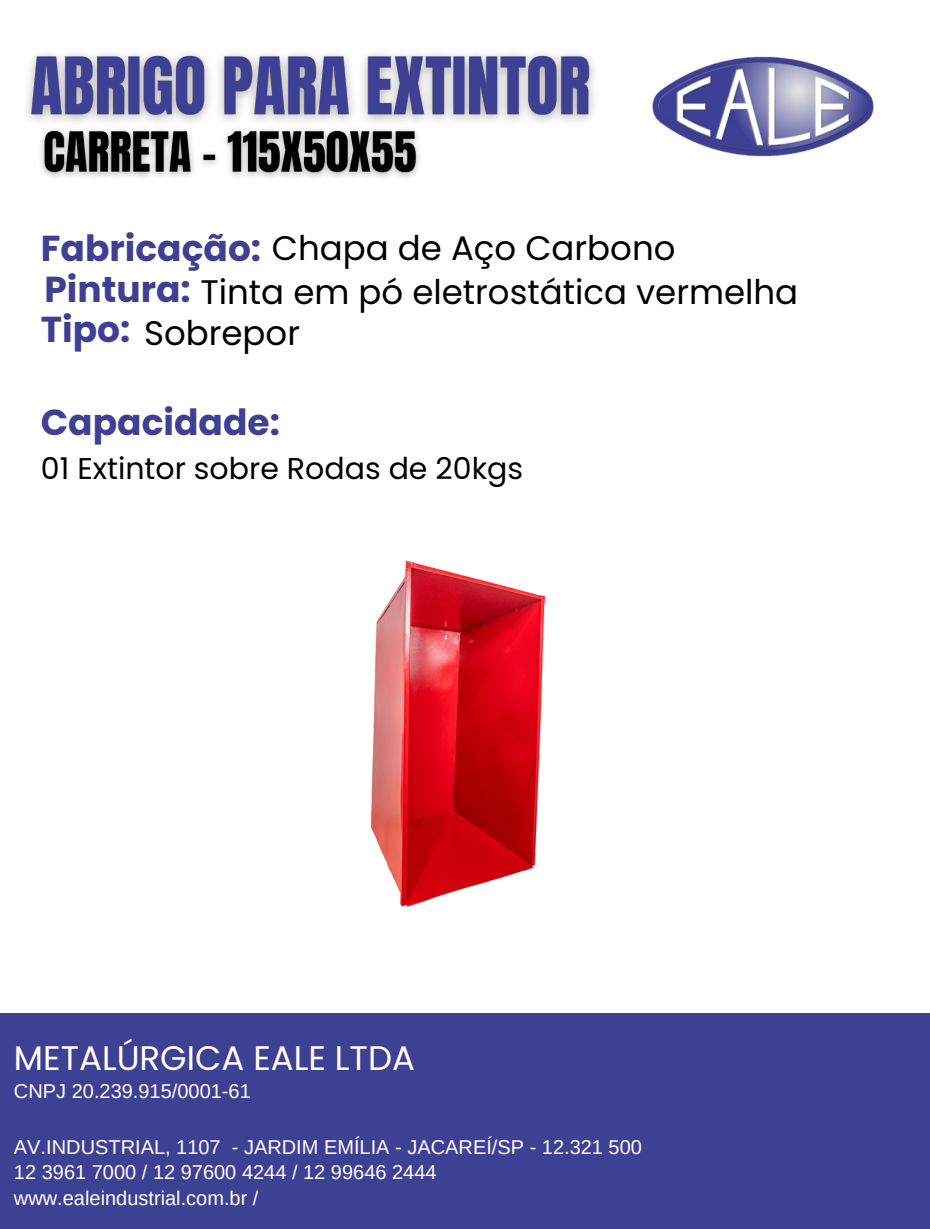
<style>
.page{position:relative;width:930px;height:1229px;background:#fff}
.page>*{position:absolute;margin:0;border:0;box-sizing:border-box;transform-origin:0 0}
.t1{font:700 36px "Poppins";color:#3e4093}
.t2{font:34px/42.6px "Poppins";color:#000}
.t3{font:34px "Poppins";color:#fff}
.t4{font:30px "Poppins";color:#000}
.t5{font:20px/25.6px "Arimo";color:#fff}
.s1{font-weight:700;font-size:36px;color:#3e4093}
</style>
<div class="page">
<img style="left:652px;top:56px;width:222px;height:101px">
<div style="left:0;top:1012px;width:930px;height:216px;background:#3e4093"></div>
<img style="left:370px;top:560px;width:176px;height:347px">
<img style="left:27px;top:53px;width:568px;height:69px">
<img style="left:31px;top:110px;width:398px;height:68px">
<h2 class="t2" style="left:41px;top:226px;width:759px"><span class="s1">Fabricação:</span> Chapa de Aço Carbono<br><span class="s1">Pintura:</span> Tinta em pó eletrostática vermelha<br><span class="s1">Tipo:</span> Sobrepor</h2>
<h1 class="t1" style="left:41px;top:397px;width:241px">Capacidade:</h1>
<h3 class="t4" style="left:41px;top:448px;width:484px">01 Extintor sobre Rodas de 20kgs</h3>
<h2 class="t3" style="left:14px;top:1034px;width:403px">METALÚRGICA EALE LTDA</h2>
<p class="t5" style="left:14px;top:1078px;width:238px">CNPJ 20.239.915/0001-61</p>
<p class="t5" style="left:14px;top:1133px;width:630px">AV.INDUSTRIAL, 1107 - JARDIM EMÍLIA - JACAREÍ/SP - 12.321 500<br>12 3961 7000 / 12 97600 4244 / 12 99646 2444 www.ealeindustrial.com.br /</p>
</div>
